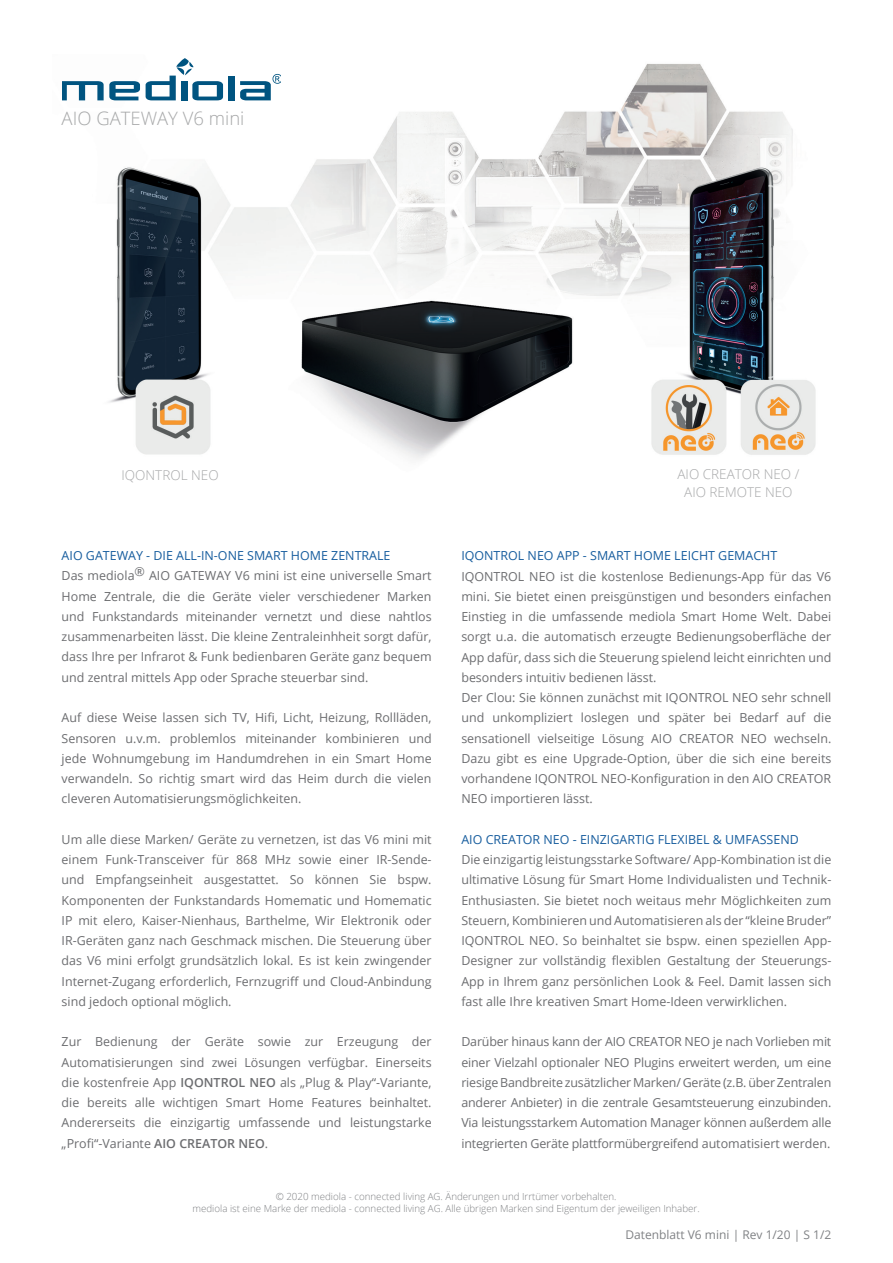
<style>
.page{position:relative;width:893px;height:1263px;background:#fff}
.page>*{position:absolute;margin:0;border:0;box-sizing:border-box;transform-origin:0 0}
.t1{font:300 18.45px "Open Sans";color:#a7a8a9}
.t2{font:300 13.5px/18px "Open Sans";color:#a7a8a9;text-align:center}
.t3{font:12.45px/20.2px "Open Sans";color:#6c6d70;text-align:justify}
.t4{font:12.45px "Open Sans";color:#175d9e}
.t5{font:12px "Open Sans";color:#808285}
.t6{font:300 9.75px/11.7px "Open Sans";color:#808285;text-align:center}
.s1{font-weight:600}
</style>
<div class="page">
<img style="left:62px;top:64px;width:754px;height:396px">
<svg style="left:62px;top:81px;width:78px;height:19px"></svg>
<svg style="left:146px;top:58px;width:77px;height:42px"></svg>
<div style="left:228px;top:76px;width:6px;height:24px;background:#005480"></div>
<svg style="left:240px;top:74px;width:41px;height:26px"></svg>
<h1 class="t1" style="left:62px;top:106px;width:184px">AIO GATEWAY V6 mini</h1>
<p class="t2" style="left:122px;top:466px;width:99px">IQONTROL NEO</p>
<p class="t2" style="left:677px;top:465px;width:123px">AIO CREATOR NEO /<br>AIO REMOTE NEO</p>
<p class="t4" style="left:62px;top:547px;width:330px">AIO GATEWAY - DIE ALL-IN-ONE SMART HOME ZENTRALE</p>
<p class="t3" style="left:62px;top:565px;width:371px">Das mediola® AIO GATEWAY V6 mini ist eine universelle Smart Home Zentrale, die die Geräte vieler verschiedener Marken und Funkstandards miteinander vernetzt und diese nahtlos zusammenarbeiten lässt. Die kleine Zentraleinhheit sorgt dafür, dass Ihre per Infrarot &amp; Funk bedienbaren Geräte ganz bequem und zentral mittels App oder Sprache steuerbar sind.</p>
<p class="t3" style="left:62px;top:707px;width:371px">Auf diese Weise lassen sich TV, Hifi, Licht, Heizung, Rollläden, Sensoren u.v.m. problemlos miteinander kombinieren und jede Wohnumgebung im Handumdrehen in ein Smart Home verwandeln. So richtig smart wird das Heim durch die vielen cleveren Automatisierungsmöglichkeiten.</p>
<p class="t3" style="left:62px;top:829px;width:371px">Um alle diese Marken/ Geräte zu vernetzen, ist das V6 mini mit einem Funk-Transceiver für 868 MHz sowie einer IR-Sende&shy;und Empfangseinheit ausgestattet. So können Sie bspw.<br>Komponenten der Funkstandards Homematic und Homematic IP mit elero, Kaiser-Nienhaus, Barthelme, Wir Elektronik oder IR-Geräten ganz nach Geschmack mischen. Die Steuerung über das V6 mini erfolgt grundsätzlich lokal. Es ist kein zwingender Internet-Zugang erforderlich, Fernzugriff und Cloud-Anbindung sind jedoch optional möglich.</p>
<p class="t3" style="left:62px;top:1031px;width:371px">Zur Bedienung der Geräte sowie zur Erzeugung der Automatisierungen sind zwei Lösungen verfügbar. Einerseits die kostenfreie App <span class="s1">IQONTROL NEO</span> als „Plug &amp; Play“-Variante, die bereits alle wichtigen Smart Home Features beinhaltet.<br>Andererseits die einzigartig umfassende und leistungstarke „Profi“-Variante <span class="s1">AIO CREATOR NEO</span>.</p>
<p class="t4" style="left:461px;top:547px;width:317px">IQONTROL NEO APP - SMART HOME LEICHT GEMACHT</p>
<p class="t3" style="left:461px;top:565px;width:371px;text-align:left">IQONTROL NEO ist die kostenlose Bedienungs-App für das V6 mini. Sie bietet einen preisgünstigen und besonders einfachen Einstieg in die umfassende mediola Smart Home Welt. Dabei sorgt u.a. die automatisch erzeugte Bedienungsoberfläche der App dafür, dass sich die Steuerung spielend leicht einrichten und besonders intuitiv bedienen lässt.<br>Der Clou: Sie können zunächst mit IQONTROL NEO sehr schnell und unkompliziert loslegen und später bei Bedarf auf die sensationell vielseitige Lösung AIO CREATOR NEO wechseln.<br>Dazu gibt es eine Upgrade-Option, über die sich eine bereits vorhandene IQONTROL NEO-Konfiguration in den AIO CREATOR NEO importieren lässt.</p>
<p class="t4" style="left:461px;top:831px;width:339px">AIO CREATOR NEO - EINZIGARTIG FLEXIBEL &amp; UMFASSEND</p>
<p class="t3" style="left:461px;top:849px;width:371px">Die einzigartig leistungsstarke Software/ App-Kombination ist die ultimative Lösung für Smart Home Individualisten und Technik-Enthusiasten. Sie bietet noch weitaus mehr Möglichkeiten zum Steuern, Kombinieren und Automatisieren als der “kleine Bruder” IQONTROL NEO. So beinhaltet sie bspw. einen speziellen App-Designer zur vollständig flexiblen Gestaltung der Steuerungs-App in Ihrem ganz persönlichen Look &amp; Feel. Damit lassen sich fast alle Ihre kreativen Smart Home-Ideen verwirklichen.</p>
<p class="t3" style="left:461px;top:1031px;width:371px">Darüber hinaus kann der AIO CREATOR NEO je nach Vorlieben mit einer Vielzahl optionaler NEO Plugins erweitert werden, um eine riesige Bandbreite zusätzlicher Marken/ Geräte (z.B. über Zentralen anderer Anbieter) in die zentrale Gesamtsteuerung einzubinden.<br>Via leistungsstarkem Automation Manager können außerdem alle integrierten Geräte plattformübergreifend automatisiert werden.</p>
<p class="t6" style="left:192px;top:1190px;width:509px">© 2020 mediola - connected living AG. Änderungen und Irrtümer vorbehalten.<br>mediola ist eine Marke der mediola - connected living AG. Alle übrigen Marken sind Eigentum der jeweiligen Inhaber.</p>
<p class="t5" style="left:625px;top:1226px;width:207px">Datenblatt V6 mini | Rev 1/20 | S 1/2</p>
</div>
